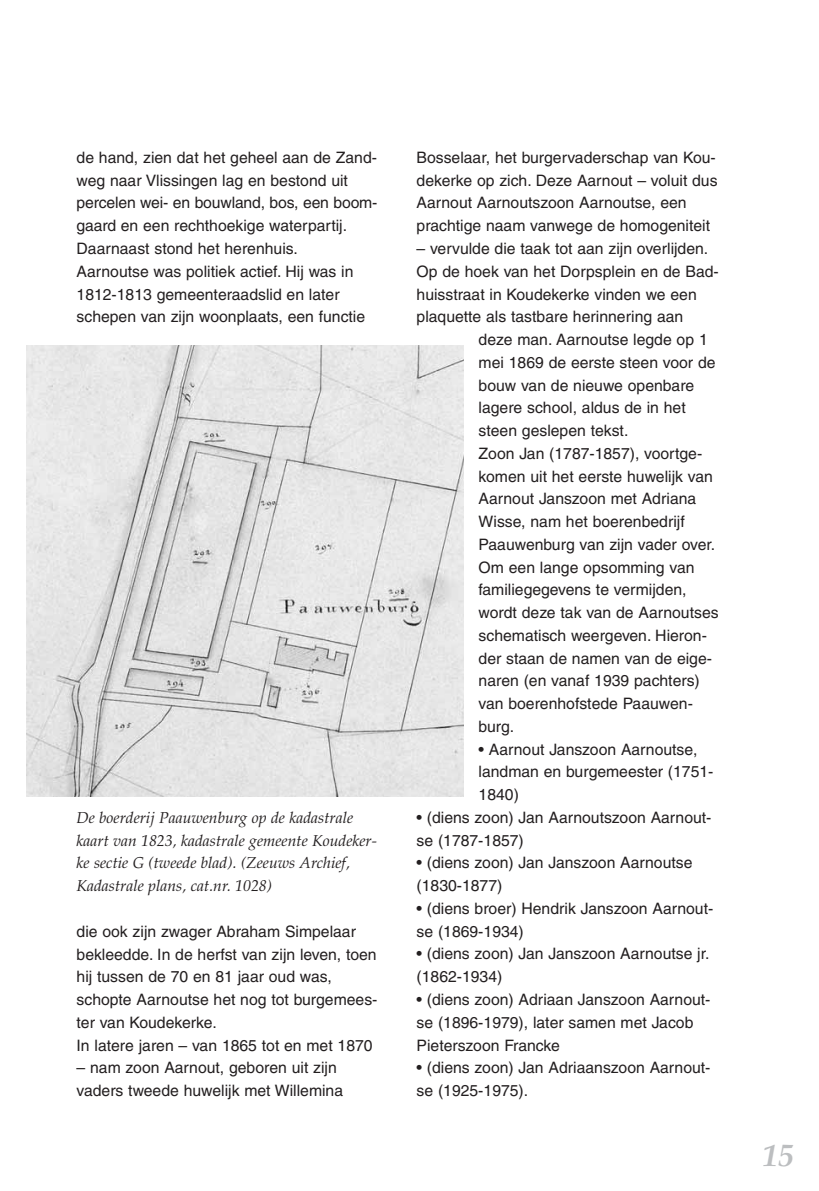
<style>
.page{position:relative;width:819px;height:1191px;background:#fff}
.page>*{position:absolute;margin:0;border:0;box-sizing:border-box;transform-origin:0 0}
.t1{font:italic 700 31.5px "Palatino";color:#bcbec0}
.t2{font:15.75px/22.8px "Helvetica";color:#231f20}
.t3{font:italic 15.75px/22.8px "Palatino";color:#231f20}
</style>
<div class="page">
<img style="left:27px;top:345px;width:436px;height:451px">
<p class="t2" style="left:77px;top:147px;width:302px">de hand, zien dat het geheel aan de Zand&shy;weg naar Vlissingen lag en bestond uit percelen wei- en bouwland, bos, een boom&shy;gaard en een rechthoekige waterpartij.<br>Daarnaast stond het herenhuis.<br>Aarnoutse was politiek actief. Hij was in 1812-1813 gemeenteraadslid en later schepen van zijn woonplaats, een functie</p>
<p class="t3" style="left:77px;top:808px;width:302px">De boerderij Paauwenburg op de kadastrale kaart van 1823, kadastrale gemeente Koudeker&shy;ke sectie G (tweede blad). (Zeeuws Archief, Kadastrale plans, cat.nr. 1028)</p>
<p class="t2" style="left:77px;top:921px;width:302px">die ook zijn zwager Abraham Simpelaar bekleedde. In de herfst van zijn leven, toen hij tussen de 70 en 81 jaar oud was, schopte Aarnoutse het nog tot burgemees&shy;ter van Koudekerke.<br>In latere jaren – van 1865 tot en met 1870</p>
<p class="t2" style="left:77px;top:1057px;width:268px">– nam zoon Aarnout, geboren uit zijn vaders tweede huwelijk met Willemina</p>
<p class="t2" style="left:416px;top:147px;width:302px">Bosselaar, het burgervaderschap van Kou&shy;dekerke op zich. Deze Aarnout – voluit dus Aarnout Aarnoutszoon Aarnoutse, een prachtige naam vanwege de homogeniteit</p>
<p class="t2" style="left:416px;top:239px;width:304px">– vervulde die taak tot aan zijn overlijden.<br>Op de hoek van het Dorpsplein en de Bad&shy;huisstraat in Koudekerke vinden we een plaquette als tastbare herinnering aan</p>
<p class="t2" style="left:478px;top:330px;width:241px">deze man. Aarnoutse legde op 1 mei 1869 de eerste steen voor de bouw van de nieuwe openbare lagere school, aldus de in het steen geslepen tekst.<br>Zoon Jan (1787-1857), voortge&shy;komen uit het eerste huwelijk van<br>Aarnout Janszoon met Adriana<br>Wisse, nam het boerenbedrijf<br>Paauwenburg van zijn vader over.<br>Om een lange opsomming van familiegegevens te vermijden, wordt deze tak van de Aarnoutses schematisch weergeven. Hieron&shy;der staan de namen van de eige&shy;naren (en vanaf 1939 pachters) van boerenhofstede Paauwen&shy;burg.</p>
<p class="t2" style="left:478px;top:739px;width:236px">• Aarnout Janszoon Aarnoutse, landman en burgemeester (1751-<br>1840)</p>
<p class="t2" style="left:416px;top:807px;width:296px">• (diens zoon) Jan Aarnoutszoon Aarnout&shy;se (1787-1857)</p>
<p class="t2" style="left:416px;top:853px;width:277px">• (diens zoon) Jan Janszoon Aarnoutse (1830-1877)</p>
<p class="t2" style="left:416px;top:898px;width:298px">• (diens broer) Hendrik Janszoon Aarnout&shy;se (1869-1934)</p>
<p class="t2" style="left:416px;top:944px;width:294px">• (diens zoon) Jan Janszoon Aarnoutse jr. (1862-1934)</p>
<p class="t2" style="left:416px;top:989px;width:295px">• (diens zoon) Adriaan Janszoon Aarnout&shy;se (1896-1979), later samen met Jacob<br>Pieterszoon Francke</p>
<p class="t2" style="left:416px;top:1057px;width:295px">• (diens zoon) Jan Adriaanszoon Aarnout&shy;se (1925-1975).</p>
<h1 class="t1" style="left:762px;top:1143px;width:33px">15</h1>
</div>
